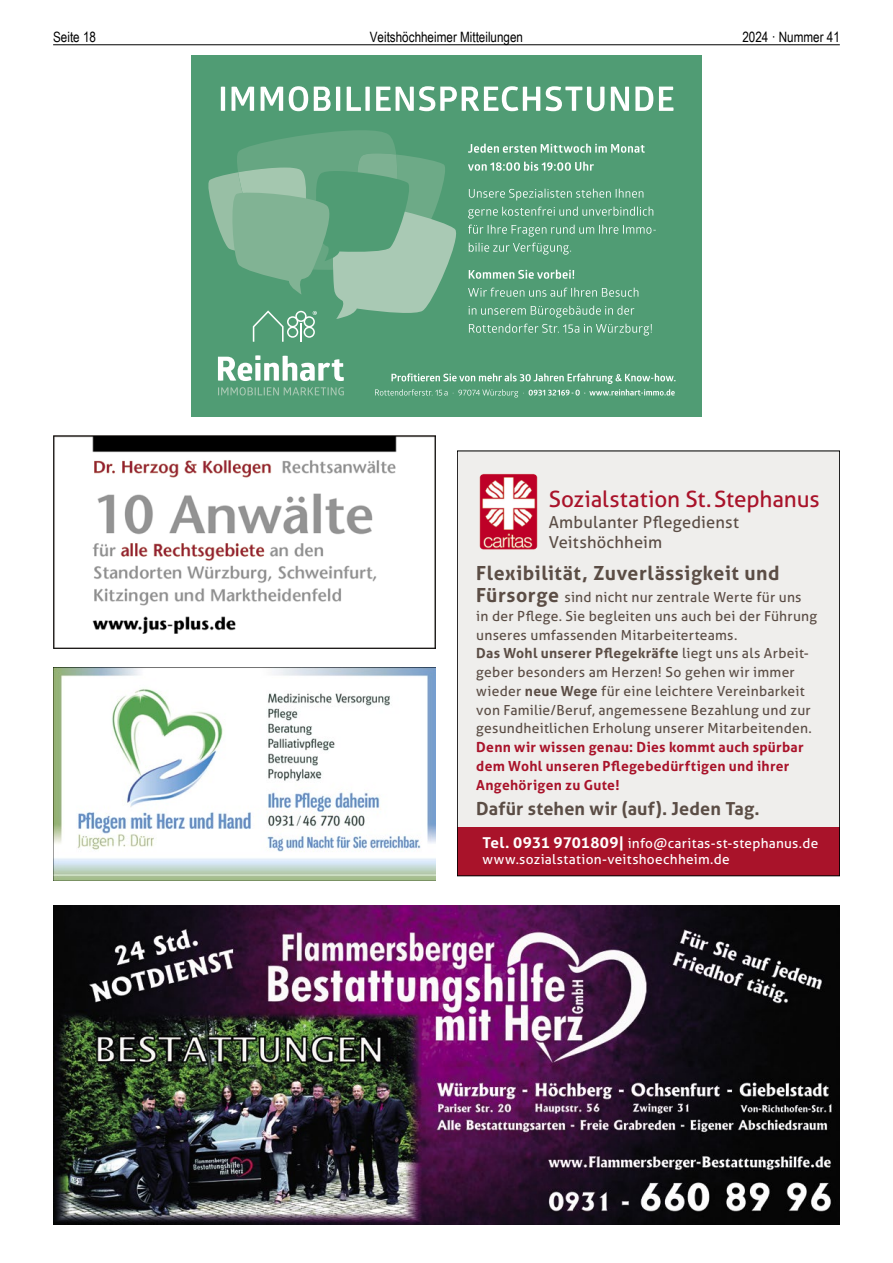
<style>
.page{position:relative;width:893px;height:1263px;background:#fff}
.page>*{position:absolute;margin:0;border:0;box-sizing:border-box;transform-origin:0 0}
.t1{font:22.5px "Aller";letter-spacing:-.005em;color:#a9132a}
.t2{font:700 19.5px "Aller";letter-spacing:.03em;color:#5b4d45}
.t3{font:700 18px "Aller";letter-spacing:.01em;color:#5b4d45}
.t4{font:16.5px/19.5px "Aller";letter-spacing:.01em;color:#5b4d45}
.t5{font:14.25px "Arial Narrow";color:#000}
.t6{font:13.8px/18.8px "Aller";letter-spacing:.02em;color:#5b4d45}
.t7{font:700 13.8px/18.8px "Aller";letter-spacing:.02em;color:#a9132a}
.t8{font:13.5px/16px "Aller";letter-spacing:.02em;color:#fff}
.s1{font-weight:700;font-size:19.5px}
.s2{font-weight:700}
.s3{font-weight:700;font-size:15px}
</style>
<div class="page">
<hr style="left:53px;top:44px;width:787px;height:1px;background:#000">
<img style="left:53px;top:906px;width:787px;height:319px">
<img style="left:53px;top:668px;width:383px;height:212px">
<img style="left:53px;top:435px;width:383px;height:214px">
<div style="left:191px;top:55px;width:511px;height:362px;background:#509c74"></div>
<svg style="left:469px;top:324px;width:183px;height:12px"></svg>
<svg style="left:469px;top:306px;width:165px;height:12px"></svg>
<svg style="left:468px;top:288px;width:170px;height:9px"></svg>
<svg style="left:469px;top:270px;width:105px;height:9px"></svg>
<svg style="left:469px;top:243px;width:102px;height:12px"></svg>
<svg style="left:468px;top:225px;width:188px;height:12px"></svg>
<svg style="left:468px;top:207px;width:185px;height:12px"></svg>
<svg style="left:469px;top:189px;width:174px;height:11px"></svg>
<svg style="left:468px;top:162px;width:126px;height:9px"></svg>
<svg style="left:468px;top:144px;width:177px;height:9px"></svg>
<svg style="left:221px;top:86px;width:452px;height:25px"></svg>
<svg style="left:375px;top:373px;width:300px;height:25px"></svg>
<svg style="left:218px;top:355px;width:126px;height:26px"></svg>
<svg style="left:218px;top:387px;width:126px;height:8px"></svg>
<svg style="left:208px;top:130px;width:248px;height:212px"></svg>
<div style="left:457px;top:451px;width:383px;height:425px;background:#efeeec"></div>
<img style="left:479px;top:473px;width:59px;height:77px">
<div style="left:457px;top:827px;width:383px;height:49px;background:#a9132a"></div>
<p class="t5" style="left:53px;top:27px;width:44px">Seite 18</p>
<p class="t5" style="left:370px;top:27px;width:155px">Veitshöchheimer Mitteilungen</p>
<p class="t5" style="left:742px;top:27px;width:99px">2024 · Nummer 41</p>
<h1 class="t1" style="left:549px;top:485px;width:272px">Sozialstation St.Stephanus</h1>
<p class="t4" style="left:549px;top:512px;width:192px">Ambulanter Pflegedienst<br>Veitshöchheim</p>
<h2 class="t2" style="left:476px;top:561px;width:305px">Flexibilität, Zuverlässigkeit und</h2>
<p class="t6" style="left:476px;top:588px;width:342px"><span class="s1">Fürsorge</span> sind nicht nur zentrale Werte für uns in der Pflege. Sie begleiten uns auch bei der Führung unseres umfassenden Mitarbeiterteams.<br><span class="s2">Das Wohl unserer Pflegekräfte</span> liegt uns als Arbeit&shy;geber besonders am Herzen! So gehen wir immer wieder <span class="s2">neue Wege</span> für eine leichtere Vereinbarkeit von Familie/Beruf, angemessene Bezahlung und zur gesundheitlichen Erholung unserer Mitarbeitenden.</p>
<p class="t7" style="left:476px;top:738px;width:329px">Denn wir wissen genau: Dies kommt auch spürbar dem Wohl unseren Pflegebedürftigen und ihrer<br>Angehörigen zu Gute!</p>
<h3 class="t3" style="left:476px;top:797px;width:285px">Dafür stehen wir (auf). Jeden Tag.</h3>
<p class="t8" style="left:483px;top:835px;width:337px"><span class="s3">Tel. 0931 9701809|</span> info@caritas-st-stephanus.de www.sozialstation-veitshoechheim.de</p>
</div>
